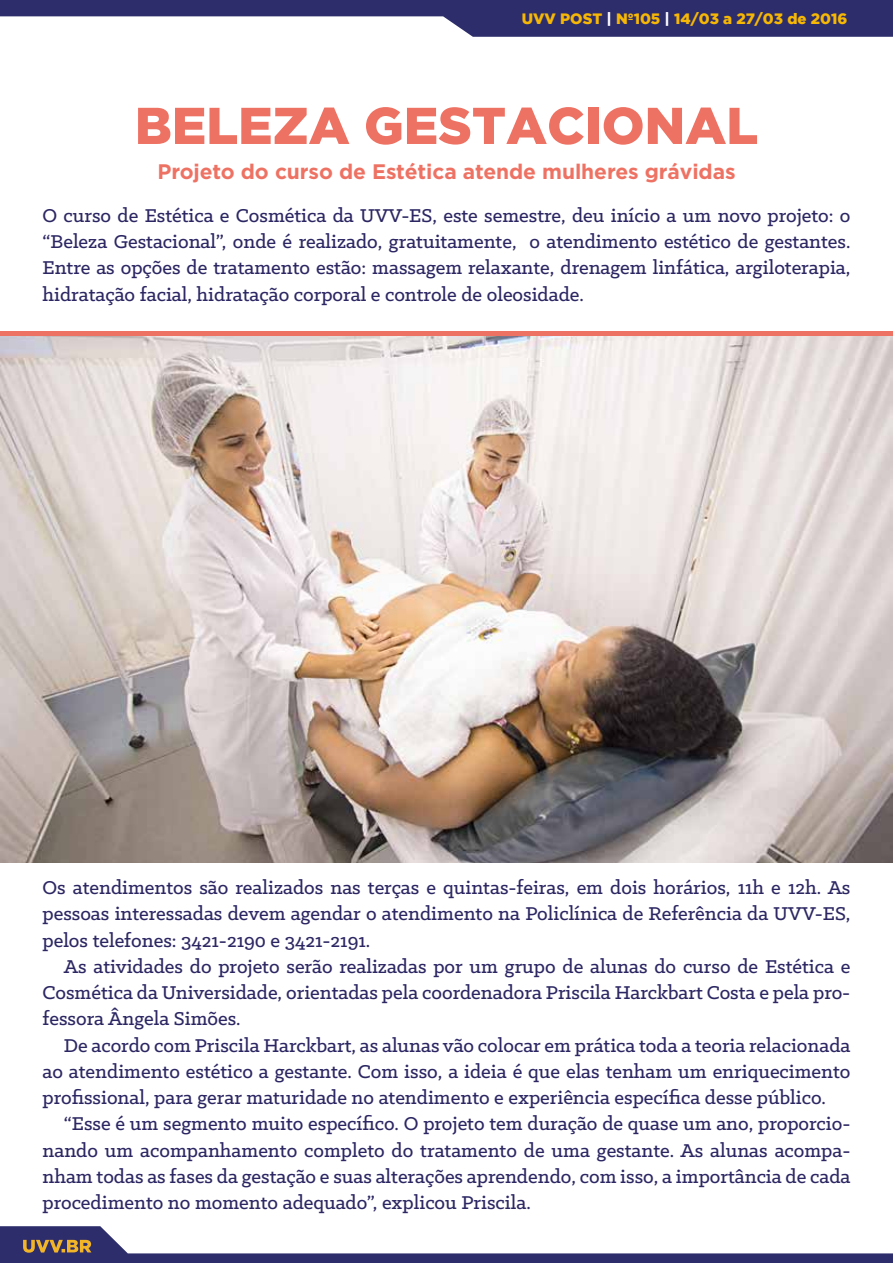
<style>
.page{position:relative;width:893px;height:1263px;background:#fff}
.page>*{position:absolute;margin:0;border:0;box-sizing:border-box;transform-origin:0 0}
.t1{font:900 51.6px "Gotham";color:#ee7263}
.t2{font:500 21px/26.2px "Klinic Slab";color:#2c2763;text-align:justify}
.t3{font:700 21px "Gotham";letter-spacing:-.005em;color:#ee7263}
.t4{font:900 15px "Gotham";color:#f6b705}
.s1{color:#fff}
</style>
<div class="page">
<svg style="left:0;top:0;width:893px;height:37px"></svg>
<svg style="left:0;top:1226px;width:893px;height:37px"></svg>
<img style="left:0;top:336px;width:893px;height:526px">
<div style="left:0;top:331px;width:893px;height:5px;background:#ee7263"></div>
<p class="t4" style="left:522px;top:10px;width:327px">UVV POST <span class="s1">|</span> Nº105 <span class="s1">|</span> 14/03 a 27/03 de 2016</p>
<h1 class="t1" style="left:135px;top:96px;width:625px">BELEZA GESTACIONAL</h1>
<p class="t3" style="left:157px;top:159px;width:580px">Projeto do curso de Estética atende mulheres grávidas</p>
<p class="t2" style="left:43px;top:202px;width:809px">O curso de Estética e Cosmética da UVV-ES, este semestre, deu início a um novo projeto: o “Beleza Gestacional”, onde é realizado, gratuitamente, o atendimento estético de gestantes.<br>Entre as opções de tratamento estão: massagem relaxante, drenagem linfática, argiloterapia, hidratação facial, hidratação corporal e controle de oleosidade.</p>
<p class="t2" style="left:43px;top:874px;width:809px">Os atendimentos são realizados nas terças e quintas-feiras, em dois horários, 11h e 12h. As pessoas interessadas devem agendar o atendimento na Policlínica de Referência da UVV-ES, pelos telefones: 3421-2190 e 3421-2191.</p>
<p class="t2" style="left:43px;top:953px;width:809px;text-indent:21px">As atividades do projeto serão realizadas por um grupo de alunas do curso de Estética e Cosmética da Universidade, orientadas pela coordenadora Priscila Harckbart Costa e pela pro&shy;fessora Ângela Simões.</p>
<p class="t2" style="left:43px;top:1031px;width:809px;text-indent:21px">De acordo com Priscila Harckbart, as alunas vão colocar em prática toda a teoria relacionada ao atendimento estético a gestante. Com isso, a ideia é que elas tenham um enriquecimento profissional, para gerar maturidade no atendimento e experiência específica desse público.</p>
<p class="t2" style="left:43px;top:1110px;width:809px;text-indent:21px">“Esse é um segmento muito específico. O projeto tem duração de quase um ano, proporcio&shy;nando um acompanhamento completo do tratamento de uma gestante. As alunas acompa&shy;nham todas as fases da gestação e suas alterações aprendendo, com isso, a importância de cada procedimento no momento adequado”, explicou Priscila.</p>
</div>
